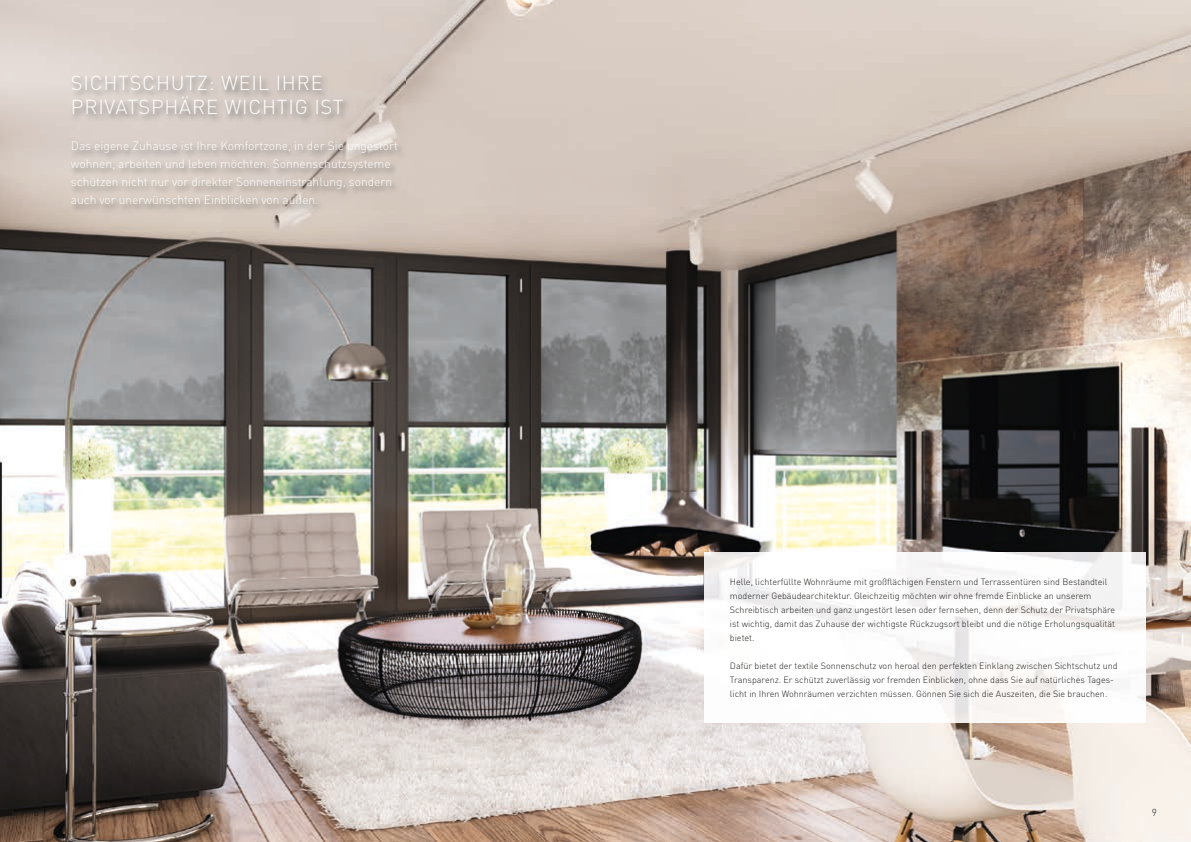
<style>
.page{position:relative;width:1191px;height:842px;background:#fff}
.page>*{position:absolute;margin:0;border:0;box-sizing:border-box;transform-origin:0 0}
.t1{font:300 20px/24px "DIN Pro";letter-spacing:.04em;color:#fff}
.t2{font:300 12px/18px "DIN Pro";color:#fff}
.t3{font:300 10px "DIN Pro";color:#1d1d1b}
.t4{font:300 9px/14px "DIN Pro";color:#1d1d1b}
</style>
<div class="page">
<img style="left:0;top:0;width:1191px;height:842px">
<img style="left:704px;top:553px;width:441px;height:170px">
<img style="left:69px;top:74px;width:336px;height:139px">
<h1 class="t1" style="left:71px;top:69px;width:274px">SICHTSCHUTZ: WEIL IHRE<br>PRIVATSPHÄRE WICHTIG IST</h1>
<h2 class="t2" style="left:71px;top:136px;width:328px">Das eigene Zuhause ist Ihre Komfortzone, in der Sie ungestört wohnen, arbeiten und leben möchten. Sonnenschutzsysteme schützen nicht nur vor direkter Sonneneinstrahlung, sondern auch vor unerwünschten Einblicken von außen.</h2>
<p class="t4" style="left:730px;top:574px;width:387px">Helle, lichterfüllte Wohnräume mit großflächigen Fenstern und Terrassentüren sind Bestandteil moderner Gebäudearchitektur. Gleichzeitig möchten wir ohne fremde Einblicke an unserem Schreibtisch arbeiten und ganz ungestört lesen oder fernsehen, denn der Schutz der Privatsphäre ist wichtig, damit das Zuhause der wichtigste Rückzugsort bleibt und die nötige Erholungsqualität bietet.</p>
<p class="t4" style="left:730px;top:658px;width:389px">Dafür bietet der textile Sonnenschutz von heroal den perfekten Einklang zwischen Sichtschutz und<br>Transparenz. Er schützt zuverlässig vor fremden Einblicken, ohne dass Sie auf natürliches Tages&shy;licht in Ihren Wohnräumen verzichten müssen. Gönnen Sie sich die Auszeiten, die Sie brauchen.</p>
<p class="t3" style="left:34px;top:804px;width:7px">8</p>
<p class="t3" style="left:1151px;top:804px;width:7px">9</p>
</div>
